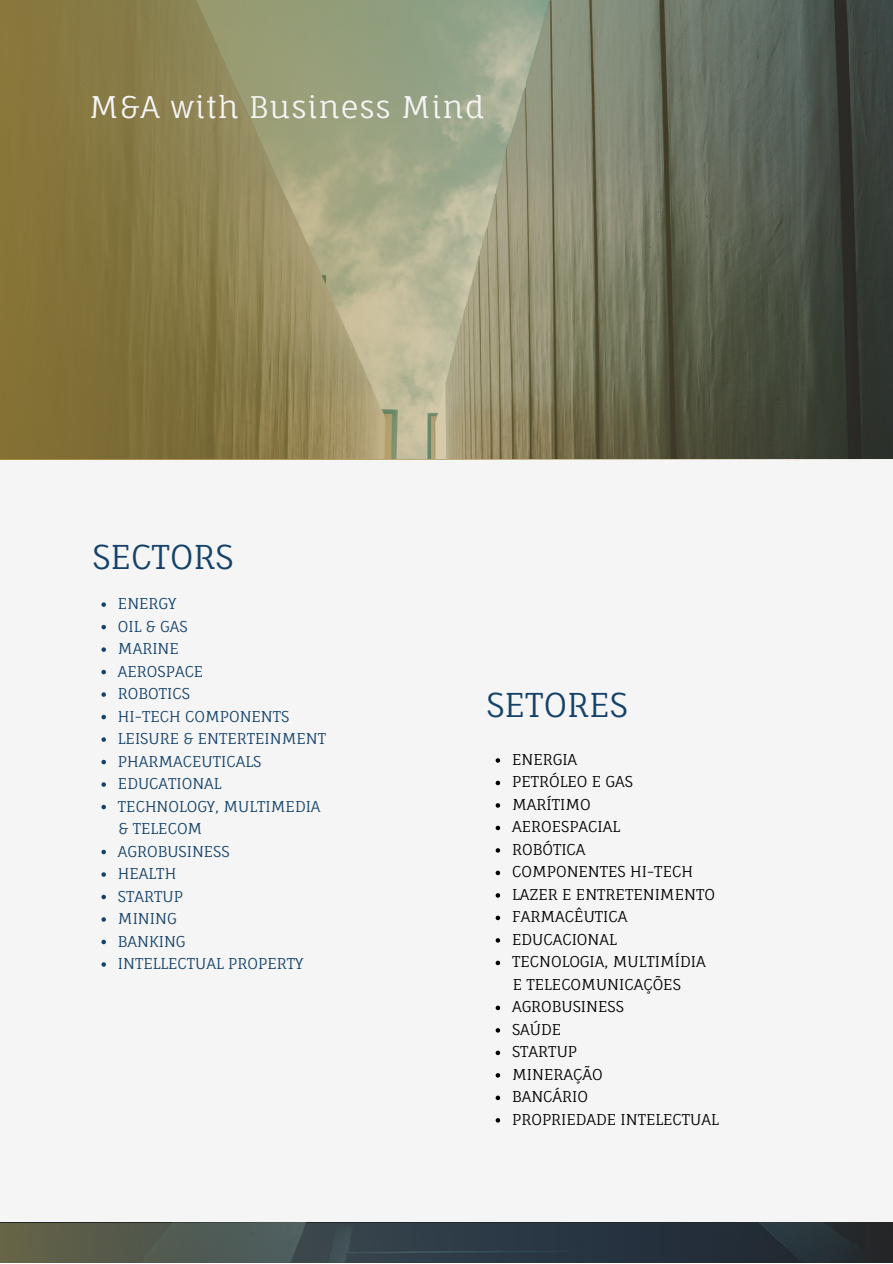
<style>
.page{position:relative;width:893px;height:1264px;background:#fff}
.page>*{position:absolute;margin:0;border:0;box-sizing:border-box;transform-origin:0 0}
.t1{font:33px "Fauna One";color:#14426a}
.t2{font:30px "Fauna One";letter-spacing:.03em;color:#f5f5f5}
.t3{font:15px/22.5px "Fauna One";color:#000}
.t4{font:15px/22.5px "Fauna One";color:#14426a}
</style>
<div class="page">
<div style="left:0;top:0;width:892px;height:1262px;background:#f5f5f5"></div>
<svg style="left:0;top:0;width:892px;height:459px;background:#7f7c5c"></svg>
<svg style="left:101px;top:602px;width:5px;height:5px"></svg>
<svg style="left:101px;top:625px;width:5px;height:4px"></svg>
<svg style="left:101px;top:647px;width:5px;height:5px"></svg>
<svg style="left:101px;top:670px;width:5px;height:4px"></svg>
<svg style="left:101px;top:692px;width:5px;height:5px"></svg>
<svg style="left:101px;top:714px;width:5px;height:5px"></svg>
<svg style="left:101px;top:737px;width:5px;height:4px"></svg>
<svg style="left:101px;top:759px;width:5px;height:5px"></svg>
<svg style="left:101px;top:782px;width:5px;height:4px"></svg>
<svg style="left:101px;top:804px;width:5px;height:5px"></svg>
<svg style="left:101px;top:849px;width:5px;height:5px"></svg>
<svg style="left:101px;top:872px;width:5px;height:4px"></svg>
<svg style="left:101px;top:894px;width:5px;height:5px"></svg>
<svg style="left:101px;top:917px;width:5px;height:4px"></svg>
<svg style="left:101px;top:939px;width:5px;height:5px"></svg>
<svg style="left:101px;top:962px;width:5px;height:4px"></svg>
<svg style="left:495px;top:758px;width:5px;height:4px"></svg>
<svg style="left:495px;top:780px;width:5px;height:5px"></svg>
<svg style="left:495px;top:803px;width:5px;height:4px"></svg>
<svg style="left:495px;top:825px;width:5px;height:5px"></svg>
<svg style="left:495px;top:848px;width:5px;height:4px"></svg>
<svg style="left:495px;top:870px;width:5px;height:5px"></svg>
<svg style="left:495px;top:893px;width:5px;height:4px"></svg>
<svg style="left:495px;top:915px;width:5px;height:5px"></svg>
<svg style="left:495px;top:938px;width:5px;height:4px"></svg>
<svg style="left:495px;top:960px;width:5px;height:5px"></svg>
<svg style="left:495px;top:1005px;width:5px;height:5px"></svg>
<svg style="left:495px;top:1028px;width:5px;height:4px"></svg>
<svg style="left:495px;top:1050px;width:5px;height:5px"></svg>
<svg style="left:495px;top:1073px;width:5px;height:4px"></svg>
<svg style="left:495px;top:1095px;width:5px;height:5px"></svg>
<svg style="left:495px;top:1118px;width:5px;height:4px"></svg>
<img style="left:0;top:1222px;width:892px;height:1px">
<svg style="left:0;top:1223px;width:892px;height:39px;background:#394345"></svg>
<h2 class="t2" style="left:89px;top:88px;width:397px">M&amp;A with Business Mind</h2>
<h1 class="t1" style="left:92px;top:536px;width:142px">SECTORS</h1>
<p class="t4" style="left:118px;top:592px;width:210px">ENERGY<br>OIL &amp; GAS<br>MARINE<br>AEROSPACE<br>ROBOTICS<br>HI-TECH COMPONENTS<br>LEISURE &amp; ENTERTEINMENT<br>PHARMACEUTICALS<br>EDUCATIONAL<br>TECHNOLOGY, MULTIMEDIA</p>
<p class="t4" style="left:118px;top:839px;width:187px">AGROBUSINESS<br>HEALTH<br>STARTUP<br>MINING<br>BANKING<br>INTELLECTUAL PROPERTY</p>
<p class="t4" style="left:118px;top:817px;width:85px">&amp; TELECOM</p>
<h1 class="t1" style="left:486px;top:684px;width:142px">SETORES</h1>
<p class="t3" style="left:512px;top:748px;width:204px">ENERGIA<br>PETRÓLEO E GAS<br>MARÍTIMO<br>AEROESPACIAL<br>ROBÓTICA<br>COMPONENTES HI-TECH<br>LAZER E ENTRETENIMENTO<br>FARMACÊUTICA<br>EDUCACIONAL<br>TECNOLOGIA, MULTIMÍDIA</p>
<p class="t3" style="left:512px;top:995px;width:208px">AGROBUSINESS<br>SAÚDE<br>STARTUP<br>MINERAÇÃO<br>BANCÁRIO<br>PROPRIEDADE INTELECTUAL</p>
<p class="t3" style="left:512px;top:973px;width:170px">E TELECOMUNICAÇÕES</p>
</div>
